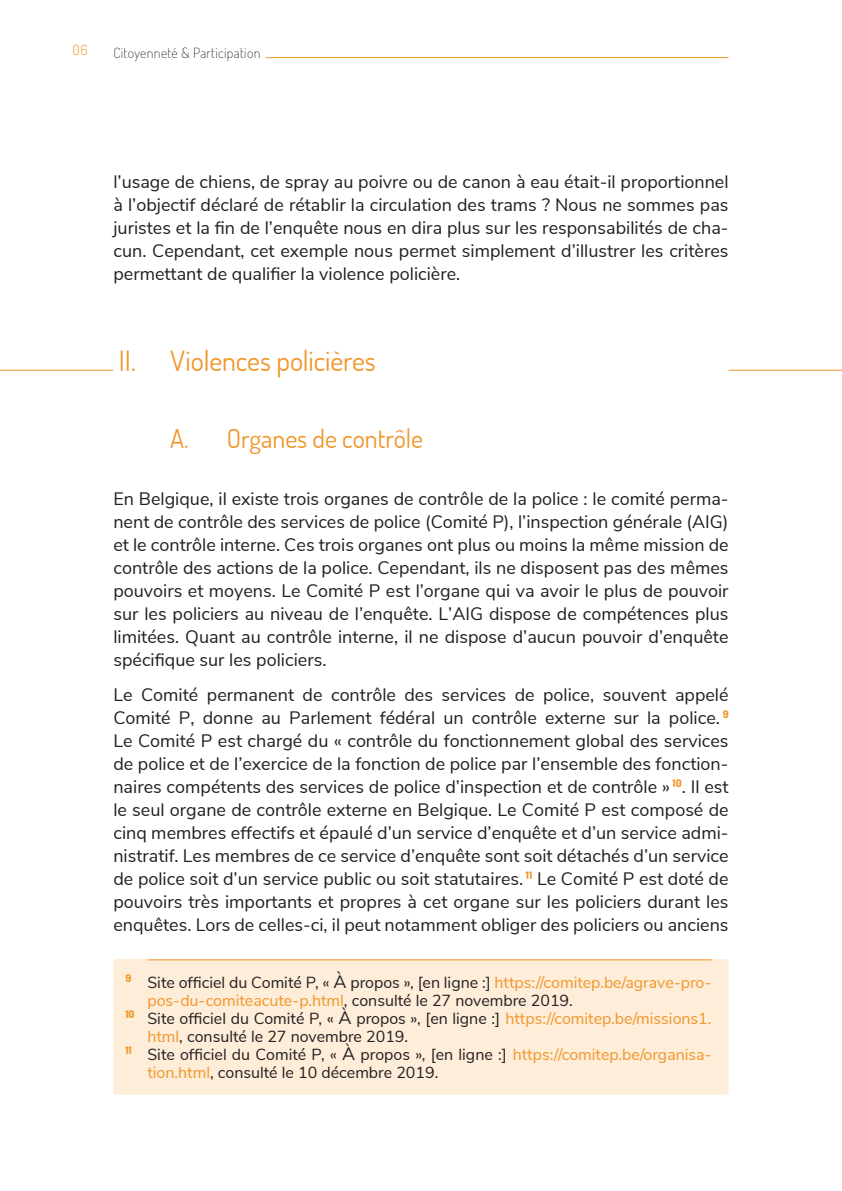
<style>
.page{position:relative;width:842px;height:1191px;background:#fff}
.page>*{position:absolute;margin:0;border:0;box-sizing:border-box;transform-origin:0 0}
.t1{font:28px "Dosis";letter-spacing:-.005em;color:#f1962a}
.t2{font:26px "Dosis";color:#f1962a}
.t3{font:18px/23px "Nunito Sans";color:#231f20;text-align:justify}
.t4{font:16px "Nunito Sans";color:#231f20}
.t5{font:200 14px "Dosis";letter-spacing:.025em;color:#231f20}
.t6{font:300 14px "Dosis";color:#f1962a}
.s1{font-size:18px}
.s2{color:#f1962a}
</style>
<div class="page">
<hr style="left:113px;top:57px;width:616px;height:1px;background:#f1962a">
<div style="left:108px;top:52px;width:158px;height:10px;background:#fff"></div>
<div style="left:113px;top:959px;width:616px;height:135px;background:#fdedd9;border-radius:3px"></div>
<hr style="left:0;top:370px;width:842px;height:1px;background:#f1962a">
<div style="left:113px;top:365px;width:616px;height:8px;background:#fff"></div>
<hr style="left:147px;top:959px;width:564px;height:1px;background:#f1962a">
<p class="t6" style="left:73px;top:41px;width:17px">06</p>
<p class="t5" style="left:113px;top:44px;width:149px">Citoyenneté &amp; Participation</p>
<p class="t3" style="left:113px;top:169px;width:617px">l’usage de chiens, de spray au poivre ou de canon à eau était-il proportionnel à l’objectif déclaré de rétablir la circulation des trams ? Nous ne sommes pas juristes et la fin de l’enquête nous en dira plus sur les responsabilités de cha&shy;cun. Cependant, cet exemple nous permet simplement d’illustrer les critères permettant de qualifier la violence policière.</p>
<h1 class="t1" style="left:119px;top:342px;width:258px">II. Violences policières</h1>
<h2 class="t2" style="left:170px;top:421px;width:255px">A. Organes de contrôle</h2>
<p class="t3" style="left:113px;top:486px;width:617px">En Belgique, il existe trois organes de contrôle de la police : le comité perma&shy;nent de contrôle des services de police (Comité P), l’inspection générale (AIG) et le contrôle interne. Ces trois organes ont plus ou moins la même mission de contrôle des actions de la police. Cependant, ils ne disposent pas des mêmes pouvoirs et moyens. Le Comité P est l’organe qui va avoir le plus de pouvoir sur les policiers au niveau de l’enquête. L’AIG dispose de compétences plus limitées. Quant au contrôle interne, il ne dispose d’aucun pouvoir d’enquête spécifique sur les policiers.</p>
<p class="t3" style="left:113px;top:681px;width:617px">Le Comité permanent de contrôle des services de police, souvent appelé Comité P, donne au Parlement fédéral un contrôle externe sur la police. <sup>9<br></sup>Le Comité P est chargé du « contrôle du fonctionnement global des services de police et de l’exercice de la fonction de police par l’ensemble des fonction&shy;naires compétents des services de police d’inspection et de contrôle » <sup>10</sup>. Il est le seul organe de contrôle externe en Belgique. Le Comité P est composé de cinq membres effectifs et épaulé d’un service d’enquête et d’un service admi&shy;nistratif. Les membres de ce service d’enquête sont soit détachés d’un service de police soit d’un service public ou soit statutaires. <sup>11</sup> Le Comité P est doté de pouvoirs très importants et propres à cet organe sur les policiers durant les enquêtes. Lors de celles-ci, il peut notamment obliger des policiers ou anciens</p>
<p class="t4" style="left:125px;top:970px;width:588px"><sup>9</sup> Site officiel du Comité P, « <span class="s1">À</span> propos », [en ligne :] <span class="s2">https://comitep.be/agrave-pro-</span></p>
<p class="t4" style="left:147px;top:988px;width:427px"><span class="s2">pos-du-comiteacute-p.html</span>, consulté le 27 novembre 2019.</p>
<p class="t4" style="left:125px;top:1006px;width:588px"><sup>10</sup> Site officiel du Comité P, « <span class="s1">À</span> propos », [en ligne :] <span class="s2">https://comitep.be/missions1.</span></p>
<p class="t4" style="left:147px;top:1024px;width:262px"><span class="s2">html</span>, consulté le 27 novembre 2019.</p>
<p class="t4" style="left:125px;top:1042px;width:588px"><sup>11</sup> Site officiel du Comité P, « <span class="s1">À</span> propos », [en ligne :] <span class="s2">https://comitep.be/organisa-</span></p>
<p class="t4" style="left:147px;top:1060px;width:292px"><span class="s2">tion.html</span>, consulté le 10 décembre 2019.</p>
</div>
